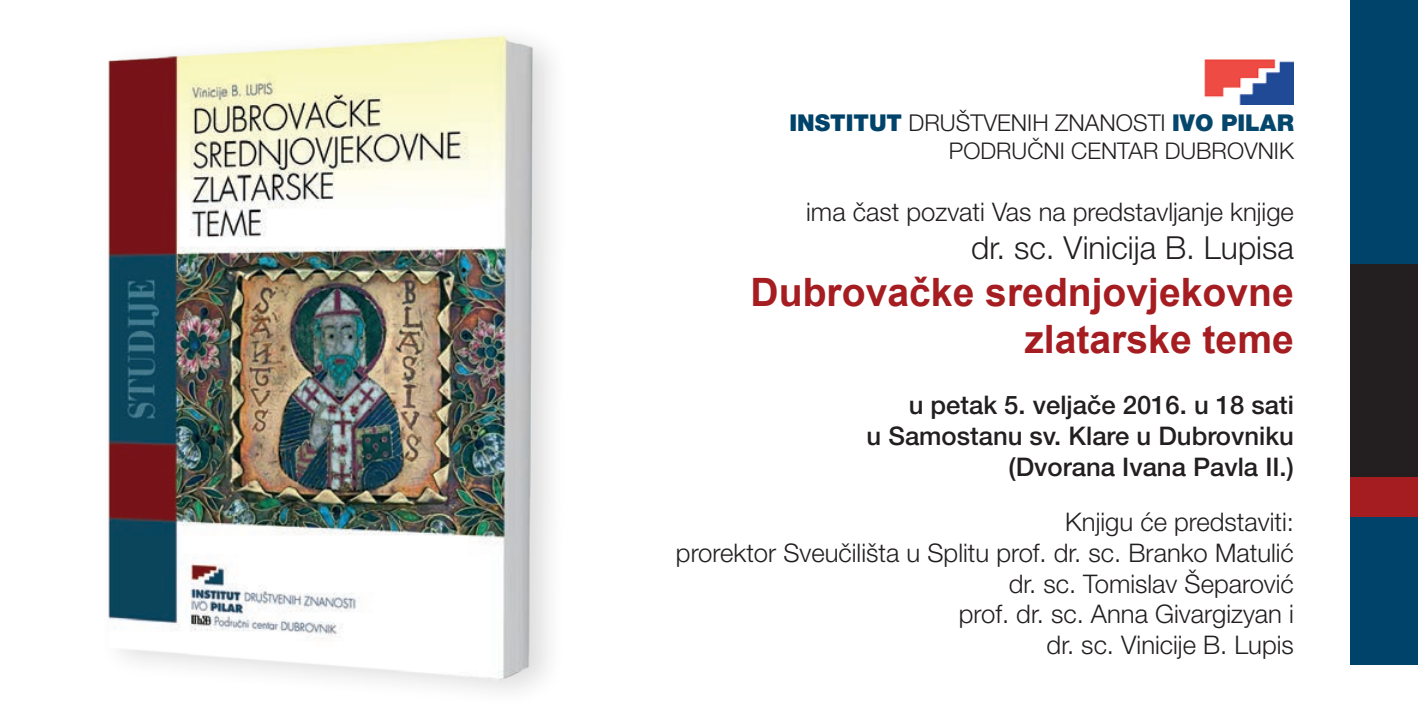
<style>
.page{position:relative;width:1418px;height:709px;background:#fff}
.page>*{position:absolute;margin:0;border:0;box-sizing:border-box;transform-origin:0 0}
.t1{font:700 39px/47px "Arial";color:#a51d21;text-align:right}
.t2{font:300 31.75px "Helvetica Neue";color:#231f20}
.t3{font:300 25.75px "Helvetica Neue";color:#231f20}
.t4{font:500 25.75px "Helvetica Neue";color:#231f20}
.t5{font:300 23.25px "Helvetica Neue";color:#231f20}
.t6{font:300 23px "Helvetica Neue";color:#231f20}
.s1{font-family:"Helvetica Neue LT Std";font-weight:900;color:#00436a}
.s2{font-family:"Helvetica Neue LT Std";font-weight:900;color:#05476c}
</style>
<div class="page">
<img style="left:108px;top:35px;width:444px;height:656px">
<div style="left:1350px;top:0;width:67px;height:266px;background:#00436a"></div>
<div style="left:1350px;top:264px;width:67px;height:218px;background:#231f20"></div>
<div style="left:1350px;top:477px;width:67px;height:48px;background:#a51d21"></div>
<img style="left:1204px;top:59px;width:89px;height:46px">
<div style="left:1350px;top:517px;width:67px;height:147px;background:#00436a"></div>
<p class="t5" style="left:789px;top:104px;width:506px"><span class="s1">INSTITUT</span> DRUŠTVENIH ZNANOSTI <span class="s2">IVO PILAR</span></p>
<p class="t6" style="left:948px;top:132px;width:346px">PODRUČNI CENTAR DUBROVNIK</p>
<p class="t3" style="left:806px;top:191px;width:489px">ima čast pozvati Vas na predstavljanje knjige</p>
<p class="t2" style="left:971px;top:222px;width:324px">dr. sc. Vinicija B. Lupisa</p>
<p class="t1" style="left:750px;top:269px;width:545px">Dubrovačke srednjovjekovne zlatarske teme</p>
<p class="t4" style="left:908px;top:384px;width:386px">u petak 5. veljače 2016. u 18 sati</p>
<p class="t4" style="left:866px;top:415px;width:429px">u Samostanu sv. Klare u Dubrovniku</p>
<p class="t4" style="left:1008px;top:446px;width:287px">(Dvorana Ivana Pavla II.)</p>
<p class="t3" style="left:1065px;top:501px;width:230px">Knjigu će predstaviti:</p>
<p class="t3" style="left:676px;top:532px;width:619px">prorektor Sveučilišta u Splitu prof. dr. sc. Branko Matulić</p>
<p class="t3" style="left:1008px;top:562px;width:287px">dr. sc. Tomislav Šeparović</p>
<p class="t3" style="left:958px;top:593px;width:336px">prof. dr. sc. Anna Givargizyan i</p>
<p class="t3" style="left:1046px;top:624px;width:249px">dr. sc. Vinicije B. Lupis</p>
</div>
